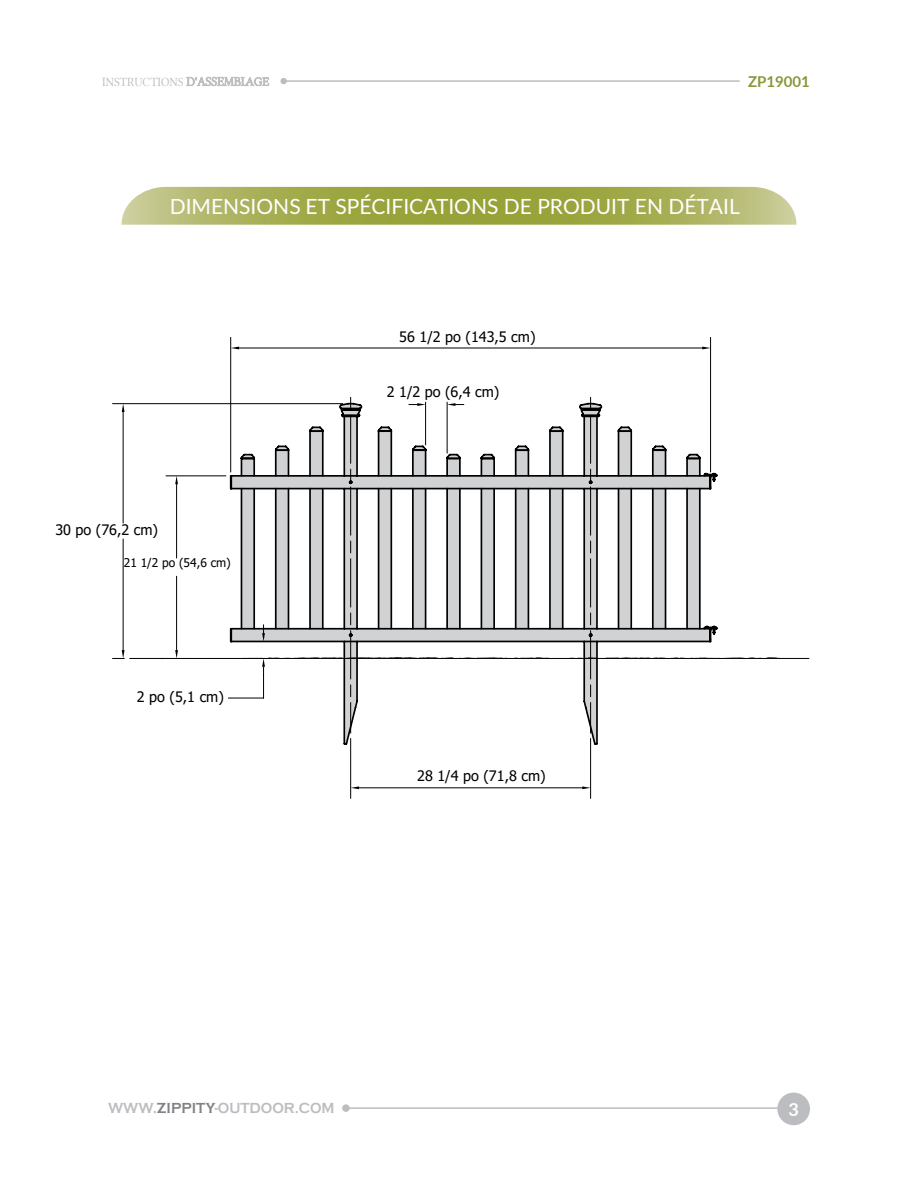
<style>
.page{position:relative;width:918px;height:1188px;background:#fff}
.page>*{position:absolute;margin:0;border:0;box-sizing:border-box;transform-origin:0 0}
.t1{font:21px "Lato";color:#fff}
.t2{font:700 18px "Lato";color:#fff}
.t3{font:700 15px "Copperplate Gothic";color:#bcbdc0;scale:.9 1}
.t4{font:700 15px "Lato";color:#8a9638}
.t5{font:14.4px "Tahoma";color:#000}
.t6{font:12.6px "Linux Libertine Display G";color:#bcbdc0;scale:.95 1}
.t7{font:12px "Tahoma";color:#000}
.s1{font-size:12px}
.s2{color:#808285}
</style>
<div class="page">
<hr style="left:346px;top:1107px;width:437px;height:2px;background:#bcbdc0">
<div style="left:342px;top:1104px;width:8px;height:8px;background:#bcbdc0;border-radius:50%"></div>
<div style="left:777px;top:1093px;width:33px;height:32px;background:#bcbdc0;border-radius:50%"></div>
<hr style="left:284px;top:80px;width:456px;height:2px;background:#bcbdc0">
<svg style="left:281px;top:78px;width:6px;height:6px"></svg>
<img style="left:121px;top:187px;width:676px;height:38px">
<hr style="left:350px;top:738px;width:1px;height:60px;background:#000">
<hr style="left:590px;top:738px;width:1px;height:60px;background:#000">
<hr style="left:359px;top:787px;width:223px;height:1px;background:#000">
<svg style="left:351px;top:786px;width:8px;height:3px"></svg>
<svg style="left:582px;top:786px;width:9px;height:3px"></svg>
<hr style="left:230px;top:337px;width:1px;height:135px;background:#000">
<hr style="left:710px;top:337px;width:1px;height:135px;background:#000">
<hr style="left:239px;top:348px;width:463px;height:1px;background:#000">
<svg style="left:231px;top:347px;width:8px;height:2px"></svg>
<svg style="left:702px;top:347px;width:9px;height:2px"></svg>
<hr style="left:113px;top:403px;width:230px;height:1px;background:#000">
<hr style="left:123px;top:412px;width:1px;height:111px;background:#000">
<hr style="left:123px;top:539px;width:1px;height:111px;background:#000">
<svg style="left:122px;top:404px;width:3px;height:8px"></svg>
<svg style="left:113px;top:650px;width:12px;height:9px"></svg>
<hr style="left:130px;top:658px;width:679px;height:1px;background:#000">
<svg style="left:159px;top:397px;width:622px;height:347px"></svg>
<p class="t6" style="left:102px;top:74px;width:177px">INSTRUCTIONS D'ASSEMBL<span class="s1">AGE</span></p>
<p class="t4" style="left:748px;top:71px;width:63px">ZP19001</p>
<h1 class="t1" style="left:170px;top:191px;width:572px">DIMENSIONS ET SPÉCIFICATIONS DE PRODUIT EN DÉTAIL</h1>
<p class="t5" style="left:399px;top:327px;width:138px">56 1/2 po (143,5 cm)</p>
<p class="t5" style="left:387px;top:382px;width:114px">2 1/2 po (6,4 cm)</p>
<p class="t5" style="left:55px;top:521px;width:104px">30 po (76,2 cm)</p>
<p class="t7" style="left:124px;top:555px;width:109px">21 1/2 po (54,6 cm)</p>
<p class="t5" style="left:137px;top:687px;width:88px">2 po (5,1 cm)</p>
<p class="t5" style="left:417px;top:767px;width:130px">28 1/4 po (71,8 cm)</p>
<p class="t3" style="left:108px;top:1100px;width:253px">WWW.<span class="s2">ZIPPITY</span>-OUTDOOR.COM</p>
<p class="t2" style="left:788px;top:1096px;width:12px">3</p>
</div>
